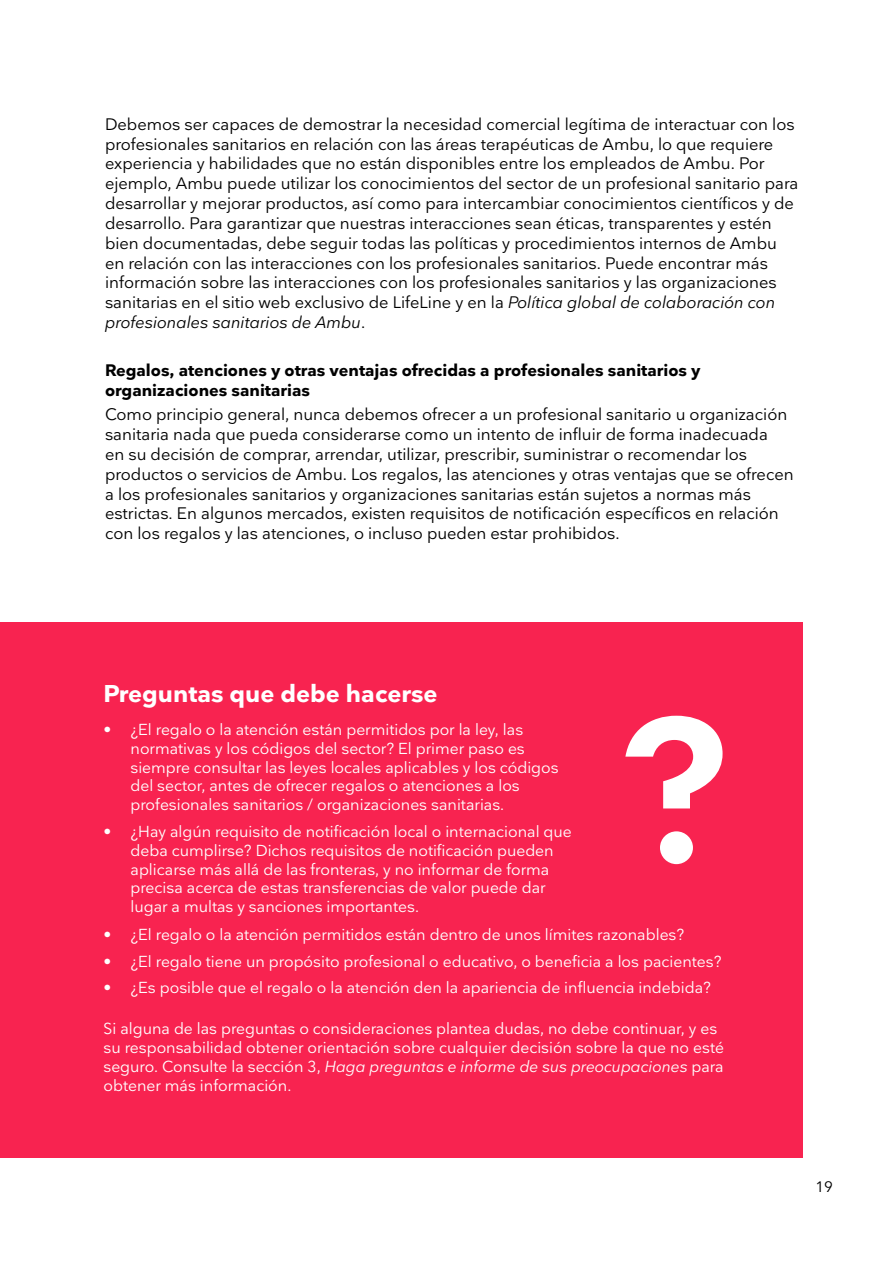
<style>
.page{position:relative;width:893px;height:1263px;background:#fff}
.page>*{position:absolute;margin:0;border:0;box-sizing:border-box;transform-origin:0 0}
.t1{font:700 24px "Nationale";color:#fff}
.t2{font:16.5px/19.8px "Nationale";color:#000}
.t3{font:700 16.5px/19.8px "Nationale";color:#000}
.t4{font:15.75px/18.9px "Nationale";color:#fff}
.t5{font:15px "Nationale";color:#000}
.s1{font-style:italic}
</style>
<div class="page">
<div style="left:0;top:622px;width:803px;height:536px;background:#f82350"></div>
<svg style="left:625px;top:716px;width:98px;height:148px"></svg>
<p class="t2" style="left:105px;top:114px;width:695px">Debemos ser capaces de demostrar la necesidad comercial legítima de interactuar con los profesionales sanitarios en relación con las áreas terapéuticas de Ambu, lo que requiere experiencia y habilidades que no están disponibles entre los empleados de Ambu. Por ejemplo, Ambu puede utilizar los conocimientos del sector de un profesional sanitario para desarrollar y mejorar productos, así como para intercambiar conocimientos científicos y de desarrollo. Para garantizar que nuestras interacciones sean éticas, transparentes y estén bien documentadas, debe seguir todas las políticas y procedimientos internos de Ambu en relación con las interacciones con los profesionales sanitarios. Puede encontrar más información sobre las interacciones con los profesionales sanitarios y las organizaciones sanitarias en el sitio web exclusivo de LifeLine y en la <span class="s1">Política global de colaboración con profesionales sanitarios de Ambu</span>.</p>
<p class="t3" style="left:105px;top:360px;width:597px">Regalos, atenciones y otras ventajas ofrecidas a profesionales sanitarios y organizaciones sanitarias</p>
<p class="t2" style="left:105px;top:404px;width:690px">Como principio general, nunca debemos ofrecer a un profesional sanitario u organización sanitaria nada que pueda considerarse como un intento de influir de forma inadecuada<br>en su decisión de comprar, arrendar, utilizar, prescribir, suministrar o recomendar los productos o servicios de Ambu. Los regalos, las atenciones y otras ventajas que se ofrecen a los profesionales sanitarios y organizaciones sanitarias están sujetos a normas más estrictas. En algunos mercados, existen requisitos de notificación específicos en relación con los regalos y las atenciones, o incluso pueden estar prohibidos.</p>
<h1 class="t1" style="left:104px;top:678px;width:335px">Preguntas que debe hacerse</h1>
<p class="t4" style="left:130px;top:719px;width:430px;text-indent:-27px">• ¿El regalo o la atención están permitidos por la ley, las normativas y los códigos del sector? El primer paso es siempre consultar las leyes locales aplicables y los códigos del sector, antes de ofrecer regalos o atenciones a los profesionales sanitarios / organizaciones sanitarias.</p>
<p class="t4" style="left:130px;top:821px;width:443px;text-indent:-27px">• ¿Hay algún requisito de notificación local o internacional que deba cumplirse? Dichos requisitos de notificación pueden aplicarse más allá de las fronteras, y no informar de forma precisa acerca de estas transferencias de valor puede dar lugar a multas y sanciones importantes.</p>
<p class="t4" style="left:104px;top:925px;width:582px">• ¿El regalo o la atención permitidos están dentro de unos límites razonables?</p>
<p class="t4" style="left:104px;top:951px;width:619px">• ¿El regalo tiene un propósito profesional o educativo, o beneficia a los pacientes?</p>
<p class="t4" style="left:104px;top:978px;width:609px">• ¿Es posible que el regalo o la atención den la apariencia de influencia indebida?</p>
<p class="t4" style="left:104px;top:1019px;width:622px">Si alguna de las preguntas o consideraciones plantea dudas, no debe continuar, y es su responsabilidad obtener orientación sobre cualquier decisión sobre la que no esté seguro. Consulte la sección 3, <span class="s1">Haga preguntas e informe de sus preocupaciones</span> para obtener más información.</p>
<p class="t5" style="left:815px;top:1178px;width:19px">19</p>
</div>
